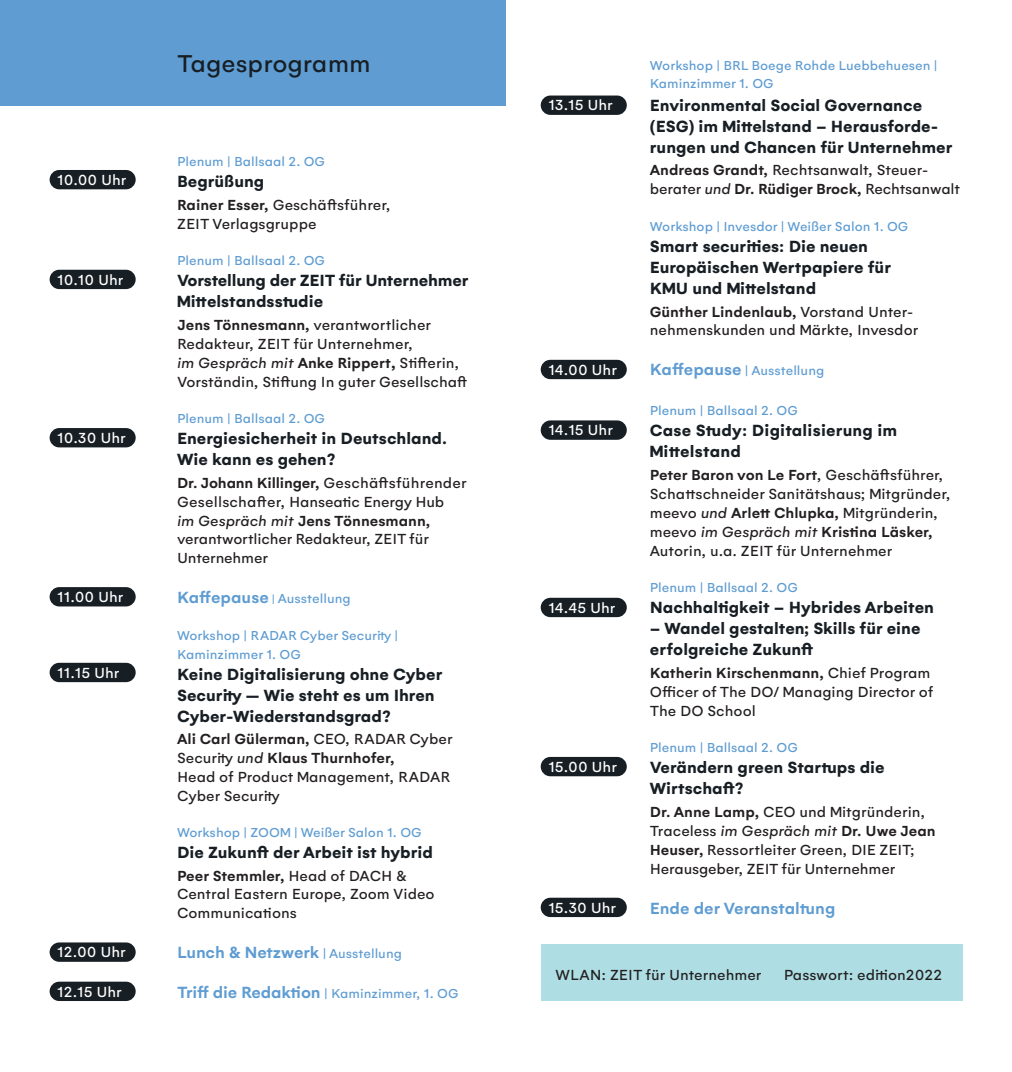
<style>
.page{position:relative;width:1012px;height:1072px;background:#fff}
.page>*{position:absolute;margin:0;border:0;box-sizing:border-box;transform-origin:0 0}
.t1{font:26.25px "Gelion";color:#171e24}
.t2{font:700 17.5px/21px "Gelion";color:#171e24}
.t3{font:600 17.5px "Gelion";letter-spacing:-.01em;color:#5e9cd2}
.t4{font:15.75px/18.9px "Gelion";color:#231f20}
.t5{font:15.75px "Gelion";color:#fff}
.t6{font:14px/18.9px "Gelion";color:#5e9cd2}
.s1{font-weight:600}
.s2{font-style:italic}
.s3{font-weight:700}
.s4{font-weight:600;font-size:17.5px}
.s5{font-size:12.25px}
.s6{font-weight:400;font-size:14px}
</style>
<div class="page">
<div style="left:0;top:0;width:506px;height:105px;background:#5e9cd2"></div>
<div style="left:541px;top:943px;width:421px;height:57px;background:#aedee4"></div>
<div style="left:50px;top:170px;width:86px;height:19px;background:#171e24;border-radius:10px"></div>
<div style="left:541px;top:95px;width:86px;height:20px;background:#171e24;border-radius:10px"></div>
<div style="left:541px;top:360px;width:86px;height:19px;background:#171e24;border-radius:10px"></div>
<div style="left:541px;top:420px;width:86px;height:20px;background:#171e24;border-radius:10px"></div>
<div style="left:541px;top:598px;width:86px;height:19px;background:#171e24;border-radius:10px"></div>
<div style="left:541px;top:757px;width:86px;height:19px;background:#171e24;border-radius:10px"></div>
<div style="left:541px;top:897px;width:86px;height:20px;background:#171e24;border-radius:10px"></div>
<div style="left:50px;top:270px;width:86px;height:19px;background:#171e24;border-radius:10px"></div>
<div style="left:50px;top:428px;width:86px;height:19px;background:#171e24;border-radius:10px"></div>
<div style="left:50px;top:587px;width:86px;height:19px;background:#171e24;border-radius:10px"></div>
<div style="left:50px;top:662px;width:86px;height:20px;background:#171e24;border-radius:10px"></div>
<div style="left:50px;top:942px;width:86px;height:19px;background:#171e24;border-radius:10px"></div>
<div style="left:50px;top:981px;width:86px;height:20px;background:#171e24;border-radius:10px"></div>
<p class="t5" style="left:57px;top:171px;width:71px">10.00 Uhr</p>
<p class="t5" style="left:57px;top:270px;width:68px">10.10 Uhr</p>
<p class="t5" style="left:57px;top:429px;width:70px">10.30 Uhr</p>
<p class="t5" style="left:57px;top:588px;width:68px">11.00 Uhr</p>
<p class="t5" style="left:57px;top:663px;width:64px">11.15 Uhr</p>
<p class="t5" style="left:57px;top:943px;width:70px">12.00 Uhr</p>
<p class="t5" style="left:57px;top:982px;width:66px">12.15 Uhr</p>
<p class="t1" style="left:177px;top:49px;width:195px">Tagesprogramm</p>
<p class="t6" style="left:177px;top:152px;width:149px">Plenum | Ballsaal 2. OG</p>
<p class="t2" style="left:177px;top:171px;width:89px">Begrüßung</p>
<p class="t4" style="left:177px;top:195px;width:215px"><span class="s1">Rainer Esser,</span> Geschäftsführer,<br>ZEIT Verlagsgruppe</p>
<p class="t6" style="left:177px;top:251px;width:149px">Plenum | Ballsaal 2. OG</p>
<p class="t2" style="left:177px;top:270px;width:293px">Vorstellung der ZEIT für Unternehmer<br>Mittelstandsstudie</p>
<p class="t4" style="left:177px;top:315px;width:292px"><span class="s1">Jens Tönnesmann,</span> verantwortlicher Redakteur, ZEIT für Unternehmer,<br><span class="s2">im Gespräch mit</span> <span class="s1">Anke Rippert</span><span class="s3">,</span> Stifterin, Vorständin, Stiftung In guter Gesellschaft</p>
<p class="t6" style="left:177px;top:409px;width:149px">Plenum | Ballsaal 2. OG</p>
<p class="t2" style="left:177px;top:428px;width:271px">Energiesicherheit in Deutschland.<br>Wie kann es gehen?</p>
<p class="t4" style="left:177px;top:473px;width:291px"><span class="s1">Dr. Johann Killinger,</span> Geschäftsführender Gesellschafter, Hanseatic Energy Hub<br><span class="s2">im Gespräch mit</span> <span class="s1">Jens Tönnesmann, </span>verantwortlicher Redakteur, ZEIT für Unternehmer</p>
<p class="t6" style="left:177px;top:589px;width:175px"><span class="s4">Kaffepause</span> <span class="s5">|</span> Ausstellung</p>
<p class="t6" style="left:177px;top:626px;width:223px">Workshop | RADAR Cyber Security |<br>Kaminzimmer 1. OG</p>
<p class="t2" style="left:177px;top:664px;width:267px">Keine Digitalisierung ohne Cyber<br>Security — Wie steht es um Ihren<br>Cyber-Wiederstandsgrad?</p>
<p class="t4" style="left:177px;top:730px;width:277px"><span class="s1">Ali Carl Gülerman,</span> CEO, RADAR Cyber<br>Security <span class="s2">und</span> <span class="s1">Klaus Thurnhofer,<br></span>Head of Product Management, RADAR<br>Cyber Security</p>
<p class="t6" style="left:177px;top:823px;width:246px">Workshop | ZOOM | Weißer Salon 1. OG</p>
<p class="t2" style="left:177px;top:842px;width:257px">Die Zukunft der Arbeit ist hybrid</p>
<p class="t4" style="left:177px;top:866px;width:259px"><span class="s1">Peer Stemmler,</span> Head of DACH &amp;<br>Central Eastern Europe, Zoom Video<br>Communications</p>
<p class="t3" style="left:177px;top:942px;width:226px">Lunch &amp; Netzwerk <span class="s6">| Ausstellung</span></p>
<p class="t3" style="left:177px;top:982px;width:283px">Triff die Redaktion <span class="s6">| Kaminzimmer, 1. OG</span></p>
<p class="t5" style="left:548px;top:96px;width:66px">13.15 Uhr</p>
<p class="t5" style="left:548px;top:360px;width:70px">14.00 Uhr</p>
<p class="t5" style="left:548px;top:421px;width:66px">14.15 Uhr</p>
<p class="t5" style="left:548px;top:598px;width:69px">14.45 Uhr</p>
<p class="t5" style="left:548px;top:757px;width:70px">15.00 Uhr</p>
<p class="t5" style="left:548px;top:898px;width:69px">15.30 Uhr</p>
<p class="t6" style="left:650px;top:57px;width:289px">Workshop | BRL Boege Rohde Luebbehuesen |</p>
<p class="t6" style="left:650px;top:74px;width:125px">Kaminzimmer 1. OG</p>
<p class="t2" style="left:650px;top:95px;width:304px">Environmental Social Governance (ESG) im Mittelstand – Herausforde&shy;rungen und Chancen für Unternehmer</p>
<p class="t4" style="left:650px;top:161px;width:312px"><span class="s1">Andreas Grandt,</span> Rechtsanwalt, Steuer&shy;berater <span class="s2">und</span> <span class="s1">Dr. Rüdiger Brock,</span> Rechtsanwalt</p>
<p class="t6" style="left:650px;top:217px;width:260px">Workshop | Invesdor | Weißer Salon 1. OG</p>
<p class="t2" style="left:650px;top:236px;width:243px">Smart securities: Die neuen<br>Europäischen Wertpapiere für<br>KMU und Mittelstand</p>
<p class="t4" style="left:650px;top:302px;width:270px"><span class="s1">Günther Lindenlaub,</span> Vorstand Unter&shy;nehmenskunden und Märkte, Invesdor</p>
<p class="t6" style="left:650px;top:361px;width:176px"><span class="s4">Kaffepause</span> | Ausstellung</p>
<p class="t6" style="left:650px;top:401px;width:149px">Plenum | Ballsaal 2. OG</p>
<p class="t2" style="left:650px;top:420px;width:249px">Case Study: Digitalisierung im<br>Mittelstand</p>
<p class="t4" style="left:650px;top:466px;width:302px"><span class="s1">Peter Baron von Le Fort</span>, Geschäftsführer, Schattschneider Sanitätshaus; Mitgründer, meevo <span class="s2">und</span> <span class="s1">Arlett Chlupka,</span> Mitgründerin, meevo <span class="s2">im Gespräch mit</span> <span class="s1">Kristina Läsker, </span>Autorin, u.a. ZEIT für Unternehmer</p>
<p class="t6" style="left:650px;top:578px;width:149px">Plenum | Ballsaal 2. OG</p>
<p class="t2" style="left:650px;top:597px;width:286px">Nachhaltigkeit – Hybrides Arbeiten</p>
<p class="t2" style="left:650px;top:618px;width:272px">– Wandel gestalten; Skills für eine erfolgreiche Zukunft</p>
<p class="t4" style="left:650px;top:663px;width:285px"><span class="s1">Katherin Kirschenmann,</span> Chief Program<br>Officer of The DO/ Managing Director of<br>The DO School</p>
<p class="t6" style="left:650px;top:738px;width:149px">Plenum | Ballsaal 2. OG</p>
<p class="t2" style="left:650px;top:757px;width:236px">Verändern green Startups die<br>Wirtschaft?</p>
<p class="t4" style="left:650px;top:802px;width:287px"><span class="s1">Dr. Anne Lamp,</span> CEO und Mitgründerin, Traceless <span class="s2">im Gespräch mit</span> <span class="s1">Dr. Uwe Jean Heuser,</span> Ressortleiter Green, DIE ZEIT; Herausgeber, ZEIT für Unternehmer</p>
<p class="t3" style="left:650px;top:897px;width:187px">Ende der Veranstaltung</p>
<p class="t4" style="left:556px;top:965px;width:207px">WLAN: ZEIT für Unternehmer</p>
<p class="t4" style="left:784px;top:965px;width:160px">Passwort: edition2022</p>
</div>
